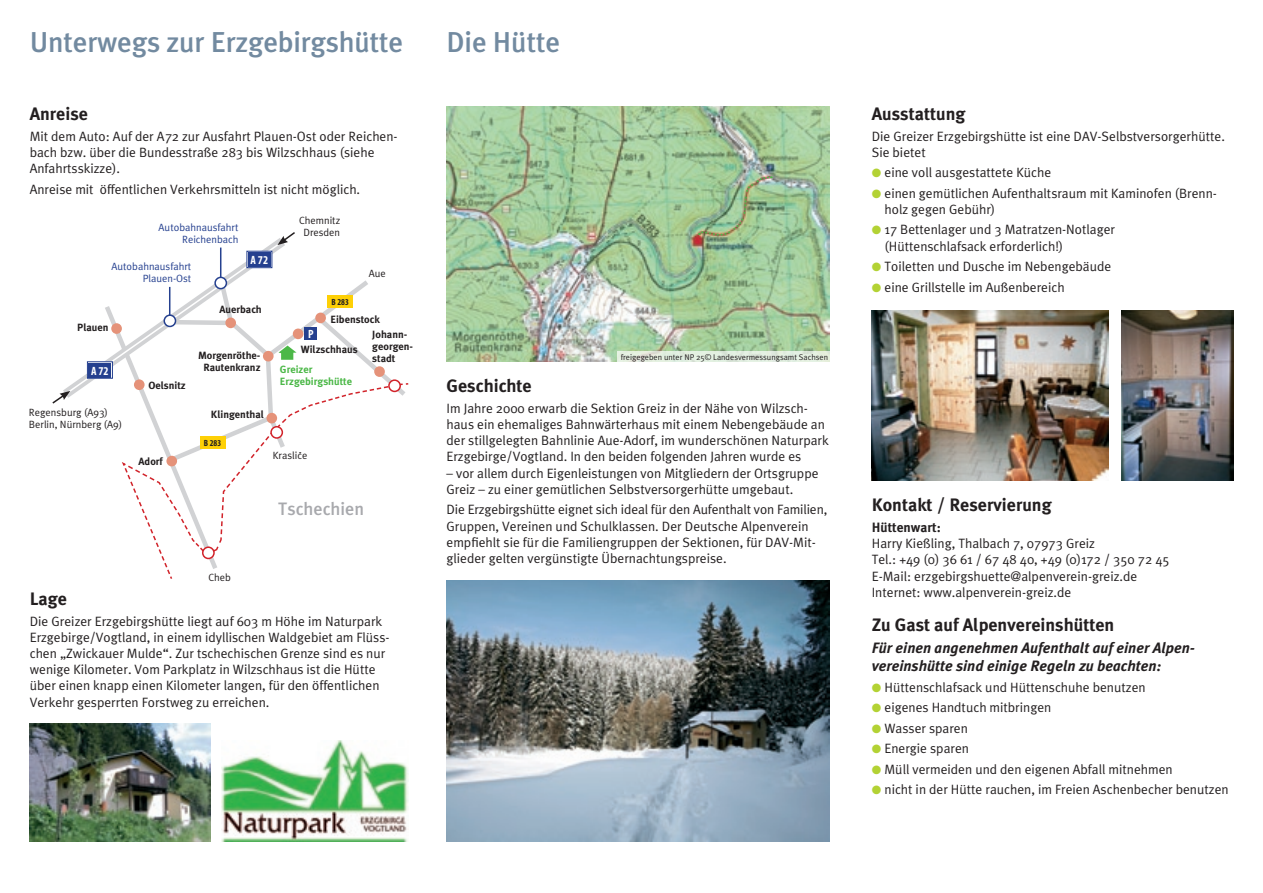
<style>
.page{position:relative;width:1263px;height:893px;background:#fff}
.page>*{position:absolute;margin:0;border:0;box-sizing:border-box;transform-origin:0 0}
.t1{font:500 28.8px "Meta Plus";letter-spacing:-.005em;color:#728aa0}
.t2{font:700 18px "Meta Plus";color:#231f20}
.t3{font:500 18px "Meta Plus";color:#a8a9ad}
.t4{font:italic 700 15px/18px "Meta Plus";color:#231f20}
.t5{font:13.5px/16.2px "Meta Plus Normal";color:#231f20}
.t6{font:700 13.5px "Meta Plus";color:#231f20}
.t7{font:700 condensed 12px "Myriad Pro";color:#fff}
.t8{font:700 10.5px/12px "Meta Plus";color:#231f20;text-align:center}
.t9{font:10.5px/12px "Meta Plus Normal";color:#231f20;text-align:center}
.t10{font:10.5px/12px "Meta Plus Normal";color:#25408f;text-align:right}
.t11{font:700 10.5px/12px "Meta Plus";color:#4cb848}
.t12{font:700 condensed 9px "Myriad Pro";color:#231f20}
.t13{font:8.25px "Meta Plus Normal";color:#231f20}
.s1{color:#b3d234}
</style>
<div class="page">
<img style="left:446px;top:106px;width:383px;height:255px">
<img style="left:872px;top:310px;width:236px;height:170px">
<img style="left:221px;top:740px;width:187px;height:101px">
<img style="left:1121px;top:310px;width:112px;height:170px">
<img style="left:446px;top:580px;width:383px;height:262px">
<svg style="left:52px;top:232px;width:357px;height:343px"></svg>
<svg style="left:617px;top:351px;width:212px;height:10px;background:#e1edde"></svg>
<img style="left:30px;top:724px;width:180px;height:118px">
<img style="left:699px;top:175px;width:73px;height:63px">
<h1 class="t1" style="left:30px;top:26px;width:375px">Unterwegs zur Erzgebirgshütte</h1>
<h2 class="t2" style="left:30px;top:104px;width:60px">Anreise</h2>
<p class="t5" style="left:30px;top:128px;width:369px">Mit dem Auto: Auf der A72 zur Ausfahrt Plauen-Ost oder Reichen&shy;bach bzw. über die Bundesstraße 283 bis Wilzschhaus (siehe<br>Anfahrtsskizze).</p>
<p class="t5" style="left:30px;top:181px;width:332px">Anreise mit öffentlichen Verkehrsmitteln ist nicht möglich.</p>
<p class="t10" style="left:159px;top:221px;width:81px">Autobahnausfahrt<br>Reichenbach</p>
<p class="t10" style="left:112px;top:261px;width:81px">Autobahnausfahrt<br>Plauen-Ost</p>
<p class="t7" style="left:251px;top:253px;width:19px">A 72</p>
<p class="t8" style="left:77px;top:322px;width:33px">Plauen</p>
<p class="t7" style="left:91px;top:364px;width:19px">A 72</p>
<p class="t9" style="left:29px;top:407px;width:95px;text-align:left">Regensburg (A93)<br>Berlin, Nürnberg (A9)</p>
<p class="t8" style="left:219px;top:303px;width:44px">Auerbach</p>
<p class="t8" style="left:148px;top:379px;width:39px">Oelsnitz</p>
<p class="t8" style="left:198px;top:350px;width:64px">Morgenröthe-<br>Rautenkranz</p>
<p class="t8" style="left:211px;top:408px;width:55px">Klingenthal</p>
<p class="t12" style="left:204px;top:438px;width:19px">B 283</p>
<p class="t9" style="left:299px;top:214px;width:43px">Chemnitz<br>Dresden</p>
<p class="t12" style="left:332px;top:297px;width:19px">B 283</p>
<p class="t9" style="left:369px;top:267px;width:19px">Aue</p>
<p class="t8" style="left:330px;top:313px;width:51px">Eibenstock</p>
<p class="t8" style="left:301px;top:343px;width:59px">Wilzschhaus</p>
<p class="t7" style="left:308px;top:328px;width:7px">P</p>
<p class="t8" style="left:372px;top:328px;width:42px;text-align:left">Johann&shy;georgen&shy;stadt</p>
<p class="t11" style="left:280px;top:363px;width:74px">Greizer<br>Erzgebirgshütte</p>
<p class="t8" style="left:138px;top:456px;width:26px">Adorf</p>
<p class="t9" style="left:208px;top:571px;width:24px">Cheb</p>
<p class="t9" style="left:304px;top:455px;width:8px;rotate:-180deg">^</p>
<p class="t9" style="left:273px;top:449px;width:36px">Kraslice</p>
<h2 class="t3" style="left:278px;top:498px;width:87px">Tschechien</h2>
<h2 class="t2" style="left:30px;top:588px;width:39px">Lage</h2>
<p class="t5" style="left:30px;top:613px;width:361px">Die Greizer Erzgebirgshütte liegt auf 603 m Höhe im Naturpark Erzgebirge/Vogtland, in einem idyllischen Waldgebiet am Flüss&shy;chen „Zwickauer Mulde“. Zur tschechischen Grenze sind es nur wenige Kilometer. Vom Parkplatz in Wilzschhaus ist die Hütte über einen knapp einen Kilometer langen, für den öffentlichen Verkehr gesperrten Forstweg zu erreichen.</p>
<h1 class="t1" style="left:446px;top:26px;width:115px">Die Hütte</h1>
<p class="t13" style="left:621px;top:352px;width:209px">freigegeben unter NP 25© Landesvermessungsamt Sachsen</p>
<h2 class="t2" style="left:446px;top:376px;width:87px">Geschichte</h2>
<p class="t5" style="left:446px;top:400px;width:384px">Im Jahre 2000 erwarb die Sektion Greiz in der Nähe von Wilzsch&shy;haus ein ehemaliges Bahnwärterhaus mit einem Nebengebäude an der stillgelegten Bahnlinie Aue-Adorf, im wunderschönen Naturpark Erzgebirge/Vogtland. In den beiden folgenden Jahren wurde es</p>
<p class="t5" style="left:446px;top:465px;width:374px">– vor allem durch Eigenleistungen von Mitgliedern der Ortsgruppe<br>Greiz – zu einer gemütlichen Selbstversorgerhütte umgebaut.</p>
<p class="t5" style="left:446px;top:501px;width:382px">Die Erzgebirgshütte eignet sich ideal für den Aufenthalt von Familien, Gruppen, Vereinen und Schulklassen. Der Deutsche Alpenverein empfiehlt sie für die Familiengruppen der Sektionen, für DAV-Mit&shy;glieder gelten vergünstigte Übernachtungspreise.</p>
<h2 class="t2" style="left:872px;top:104px;width:95px">Ausstattung</h2>
<p class="t5" style="left:872px;top:128px;width:355px">Die Greizer Erzgebirgshütte ist eine DAV-Selbstversorgerhütte.<br>Sie bietet</p>
<p class="t5" style="left:872px;top:164px;width:181px"><span class="s1">●</span> eine voll ausgestattete Küche</p>
<p class="t5" style="left:884px;top:185px;width:334px;text-indent:-13px"><span class="s1">●</span> einen gemütlichen Aufenthaltsraum mit Kaminofen (Brenn&shy;holz gegen Gebühr)</p>
<p class="t5" style="left:884px;top:222px;width:232px;text-indent:-13px"><span class="s1">●</span> 17 Bettenlager und 3 Matratzen-Notlager (Hüttenschlafsack erforderlich!)</p>
<p class="t5" style="left:872px;top:258px;width:241px"><span class="s1">●</span> Toiletten und Dusche im Nebengebäude</p>
<p class="t5" style="left:872px;top:279px;width:194px"><span class="s1">●</span> eine Grillstelle im Außenbereich</p>
<h2 class="t2" style="left:872px;top:495px;width:181px">Kontakt / Reservierung</h2>
<p class="t6" style="left:872px;top:519px;width:71px">Hüttenwart:</p>
<p class="t5" style="left:872px;top:535px;width:300px">Harry Kießling, Thalbach 7, 07973 Greiz<br>Tel.: +49 (0) 36 61 / 67 48 40, +49 (0)172 / 350 72 45<br>E-Mail: erzgebirgshuette@alpenverein-greiz.de Internet: www.alpenverein-greiz.de</p>
<h2 class="t2" style="left:872px;top:614px;width:244px">Zu Gast auf Alpenvereinshütten</h2>
<p class="t4" style="left:872px;top:639px;width:325px">Für einen angenehmen Aufenthalt auf einer Alpen&shy;vereinshütte sind einige Regeln zu beachten:</p>
<p class="t5" style="left:872px;top:679px;width:275px"><span class="s1">●</span> Hüttenschlafsack und Hüttenschuhe benutzen</p>
<p class="t5" style="left:872px;top:699px;width:181px"><span class="s1">●</span> eigenes Handtuch mitbringen</p>
<p class="t5" style="left:872px;top:720px;width:98px"><span class="s1">●</span> Wasser sparen</p>
<p class="t5" style="left:872px;top:740px;width:99px"><span class="s1">●</span> Energie sparen</p>
<p class="t5" style="left:872px;top:761px;width:302px"><span class="s1">●</span> Müll vermeiden und den eigenen Abfall mitnehmen</p>
<p class="t5" style="left:872px;top:781px;width:358px"><span class="s1">●</span> nicht in der Hütte rauchen, im Freien Aschenbecher benutzen</p>
</div>
